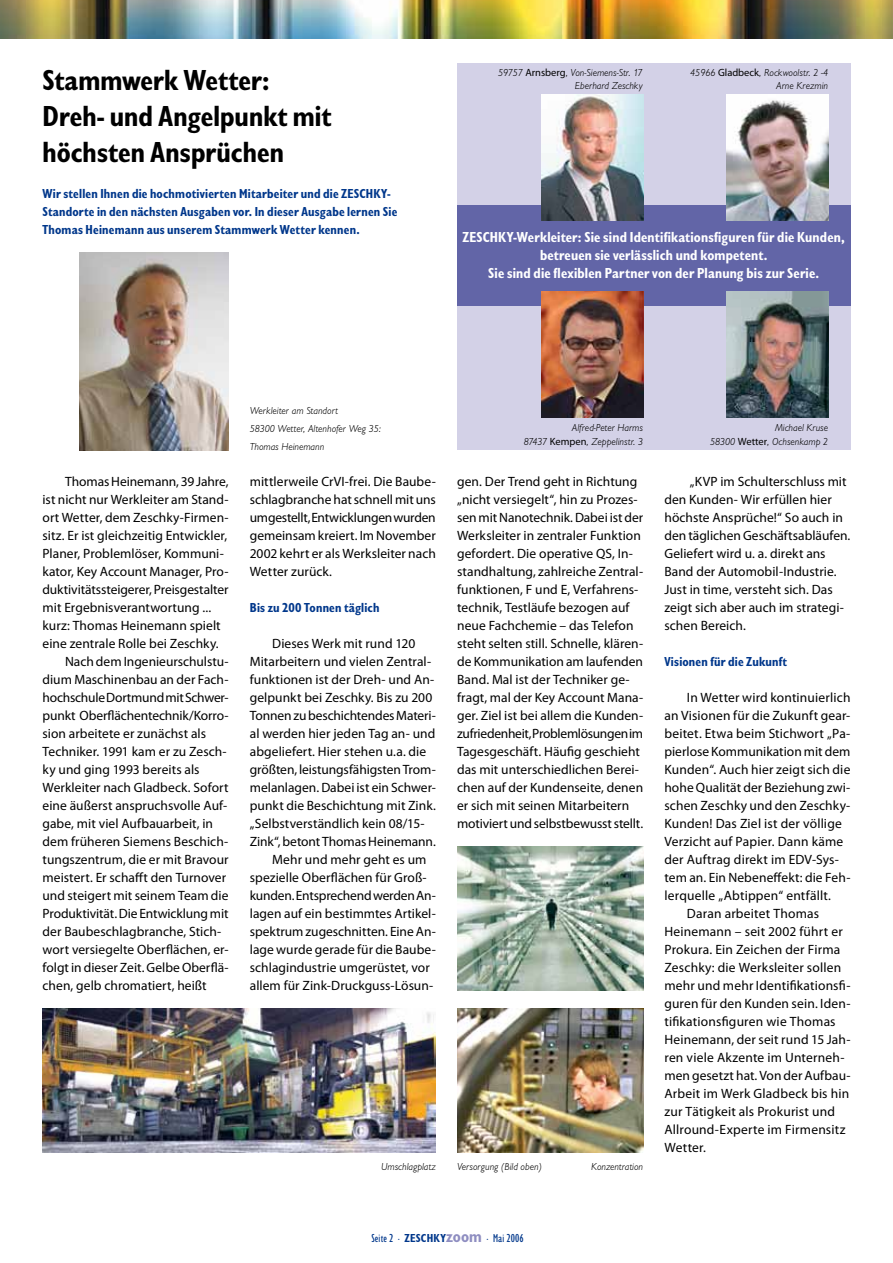
<style>
.page{position:relative;width:893px;height:1263px;background:#fff}
.page>*{position:absolute;margin:0;border:0;box-sizing:border-box;transform-origin:0 0}
.t1{font:700 condensed 30px/36px "Chantilly";letter-spacing:.005em;color:#000}
.t2{font:700 condensed 15px/18px "Chantilly";letter-spacing:.015em;color:#fff;text-align:center}
.t3{font:13.5px/18px "Myriad Pro";letter-spacing:.005em;color:#000}
.t4{font:700 condensed 13.5px/18px "Chantilly";letter-spacing:.015em;color:#00378b}
.t5{font:13.5px "Myriad Pro";letter-spacing:-.02em;color:#000}
.t6{font:13.5px "Myriad Pro";letter-spacing:-.015em;color:#000}
.t7{font:condensed 12px "Chantilly";letter-spacing:.015em;color:#00378b}
.t8{font:italic 300 10.5px/13.5px "Chantilly";color:#000;text-align:right}
.s1{font-family:"Myriad Pro";font-weight:400;font-style:normal}
.s2{font-weight:700}
.s3{font-weight:700;font-size:17.25px;color:#8f8ec1}
</style>
<div class="page">
<div style="left:457px;top:64px;width:393px;height:386px;background:#d3d1e7"></div>
<div style="left:457px;top:206px;width:393px;height:100px;background:#6265a7"></div>
<img style="left:0;top:0;width:893px;height:39px">
<img style="left:541px;top:94px;width:102px;height:126px">
<img style="left:726px;top:94px;width:102px;height:126px">
<img style="left:541px;top:292px;width:102px;height:126px">
<img style="left:726px;top:292px;width:102px;height:126px">
<img style="left:43px;top:1008px;width:393px;height:144px">
<img style="left:457px;top:846px;width:186px;height:144px">
<img style="left:457px;top:1008px;width:186px;height:144px">
<img style="left:79px;top:252px;width:150px;height:198px">
<h1 class="t1" style="left:43px;top:62px;width:290px">Stammwerk Wetter:<br>Dreh- und Angelpunkt mit höchsten Ansprüchen</h1>
<p class="t4" style="left:43px;top:184px;width:356px">Wir stellen Ihnen die hochmotivierten Mitarbeiter und die ZESCHKY-<br>Standorte in den nächsten Ausgaben vor. In dieser Ausgabe lernen Sie<br>Thomas Heinemann aus unserem Stammwerk Wetter kennen.</p>
<p class="t8" style="left:498px;top:66px;width:146px">59757 <span class="s1">Arnsberg</span>, Von-Siemens-Str. 17<br>Eberhard Zeschky</p>
<p class="t8" style="left:690px;top:66px;width:139px">45966 <span class="s1">Gladbeck</span>, Rockwoolstr. 2 -4<br>Arne Krezmin</p>
<p class="t2" style="left:463px;top:228px;width:384px">ZESCHKY-Werkleiter: Sie sind Identifikationsfiguren für die Kunden, betreuen sie verlässlich und kompetent.<br>Sie sind die flexiblen Partner von der Planung bis zur Serie.</p>
<p class="t3" style="left:65px;top:472px;width:165px">Thomas Heinemann, 39 Jahre,</p>
<p class="t3" style="left:43px;top:490px;width:188px">ist nicht nur Werkleiter am Stand-</p>
<p class="t3" style="left:43px;top:508px;width:188px">ort Wetter, dem Zeschky-Firmen-</p>
<p class="t3" style="left:43px;top:526px;width:186px">sitz. Er ist gleichzeitig Entwickler,</p>
<p class="t3" style="left:43px;top:544px;width:183px">Planer, Problemlöser, Kommuni-</p>
<p class="t3" style="left:43px;top:562px;width:188px">kator, Key Account Manager, Pro-</p>
<p class="t3" style="left:43px;top:580px;width:187px">duktivitätssteigerer, Preisgestalter</p>
<p class="t3" style="left:43px;top:598px;width:170px">mit Ergebnisverantwortung ...</p>
<p class="t3" style="left:43px;top:616px;width:180px">kurz: Thomas Heinemann spielt</p>
<p class="t3" style="left:43px;top:634px;width:178px">eine zentrale Rolle bei Zeschky.</p>
<p class="t3" style="left:65px;top:652px;width:165px">Nach dem Ingenieurschulstu-</p>
<p class="t3" style="left:43px;top:670px;width:188px">dium Maschinenbau an der Fach-</p>
<p class="t5" style="left:43px;top:689px;width:188px">hochschule Dortmund mit Schwer-</p>
<p class="t3" style="left:43px;top:706px;width:188px">punkt Oberflächentechnik/Korro-</p>
<p class="t3" style="left:43px;top:724px;width:165px">sion arbeitete er zunächst als</p>
<p class="t3" style="left:43px;top:742px;width:186px">Techniker. 1991 kam er zu Zesch-</p>
<p class="t3" style="left:43px;top:760px;width:159px">ky und ging 1993 bereits als</p>
<p class="t3" style="left:43px;top:778px;width:187px">Werkleiter nach Gladbeck. Sofort</p>
<p class="t3" style="left:43px;top:796px;width:186px">eine äußerst anspruchsvolle Auf-</p>
<p class="t3" style="left:43px;top:814px;width:172px">gabe, mit viel Aufbauarbeit, in</p>
<p class="t3" style="left:43px;top:832px;width:187px">dem früheren Siemens Beschich-</p>
<p class="t3" style="left:43px;top:850px;width:188px">tungszentrum, die er mit Bravour</p>
<p class="t3" style="left:43px;top:868px;width:185px">meistert. Er schafft den Turnover</p>
<p class="t3" style="left:43px;top:886px;width:187px">und steigert mit seinem Team die</p>
<p class="t3" style="left:43px;top:904px;width:188px">Produktivität. Die Entwicklung mit</p>
<p class="t3" style="left:43px;top:922px;width:180px">der Baubeschlagbranche, Stich-</p>
<p class="t3" style="left:43px;top:940px;width:188px">wort versiegelte Oberflächen, er-</p>
<p class="t3" style="left:43px;top:958px;width:188px">folgt in dieser Zeit. Gelbe Oberflä-</p>
<p class="t3" style="left:43px;top:976px;width:166px">chen, gelb chromatiert, heißt</p>
<p class="t8" style="left:250px;top:402px;width:133px;line-height:18px;text-align:left">Werkleiter am Standort<br>58300 Wetter, Altenhofer Weg 35:<br>Thomas Heinemann</p>
<p class="t3" style="left:250px;top:472px;width:188px;text-align:justify">mittlerweile CrVI-frei. Die Baube&shy;schlagbranche hat schnell mit uns umgestellt, Entwicklungen wurden gemeinsam kreiert. Im November 2002 kehrt er als Werksleiter nach Wetter zurück.</p>
<p class="t4" style="left:250px;top:598px;width:131px">Bis zu 200 Tonnen täglich</p>
<p class="t3" style="left:272px;top:634px;width:144px">Dieses Werk mit rund 120</p>
<p class="t3" style="left:250px;top:652px;width:183px">Mitarbeitern und vielen Zentral-</p>
<p class="t3" style="left:250px;top:670px;width:186px">funktionen ist der Dreh- und An-</p>
<p class="t3" style="left:250px;top:688px;width:184px">gelpunkt bei Zeschky. Bis zu 200</p>
<p class="t3" style="left:250px;top:706px;width:187px">Tonnen zu beschichtendes Materi-</p>
<p class="t3" style="left:250px;top:724px;width:187px">al werden hier jeden Tag an- und</p>
<p class="t3" style="left:250px;top:742px;width:178px">abgeliefert. Hier stehen u.a. die</p>
<p class="t3" style="left:250px;top:760px;width:188px">größten, leistungsfähigsten Trom-</p>
<p class="t3" style="left:250px;top:778px;width:188px">melanlagen. Dabei ist ein Schwer-</p>
<p class="t3" style="left:250px;top:796px;width:187px">punkt die Beschichtung mit Zink.</p>
<p class="t3" style="left:250px;top:814px;width:176px">„Selbstverständlich kein 08/15-</p>
<p class="t3" style="left:250px;top:832px;width:188px">Zink“, betont Thomas Heinemann.</p>
<p class="t3" style="left:272px;top:850px;width:156px">Mehr und mehr geht es um</p>
<p class="t3" style="left:250px;top:868px;width:178px">spezielle Oberflächen für Groß-</p>
<p class="t6" style="left:250px;top:887px;width:188px">kunden. Entsprechend werden An-</p>
<p class="t3" style="left:250px;top:904px;width:188px">lagen auf ein bestimmtes Artikel-</p>
<p class="t3" style="left:250px;top:922px;width:188px">spektrum zugeschnitten. Eine An-</p>
<p class="t3" style="left:250px;top:940px;width:188px">lage wurde gerade für die Baube-</p>
<p class="t3" style="left:250px;top:958px;width:182px">schlagindustrie umgerüstet, vor</p>
<p class="t3" style="left:250px;top:976px;width:185px">allem für Zink-Druckguss-Lösun-</p>
<p class="t8" style="left:381px;top:1160px;width:56px">Umschlagplatz</p>
<p class="t8" style="left:524px;top:422px;width:121px">Alfred-Peter Harms<br>87437 <span class="s1">Kempen</span>, Zeppelinstr. 3</p>
<p class="t8" style="left:710px;top:422px;width:120px">Michael Kruse<br>58300 <span class="s1">Wetter</span>, Ochsenkamp 2</p>
<p class="t3" style="left:457px;top:472px;width:188px">gen. Der Trend geht in Richtung „nicht versiegelt“, hin zu Prozes&shy;sen mit Nanotechnik. Dabei ist der Werksleiter in zentraler Funktion gefordert. Die operative QS, In&shy;standhaltung, zahlreiche Zentral&shy;funktionen, F und E, Verfahrens&shy;technik, Testläufe bezogen auf neue Fachchemie – das Telefon steht selten still. Schnelle, klären&shy;de Kommunikation am laufenden Band. Mal ist der Techniker ge&shy;fragt, mal der Key Account Mana&shy;ger. Ziel ist bei allem die Kunden&shy;zufriedenheit, Problemlösungen im Tagesgeschäft. Häufig geschieht das mit unterschiedlichen Berei&shy;chen auf der Kundenseite, denen er sich mit seinen Mitarbeitern motiviert und selbstbewusst stellt.</p>
<p class="t3" style="left:664px;top:472px;width:188px;text-indent:25px">„KVP im Schulterschluss mit den Kunden- Wir erfüllen hier höchste Ansprüche!“ So auch in den täglichen Geschäftsabläufen.<br>Geliefert wird u. a. direkt ans<br>Band der Automobil-Industrie.<br>Just in time, versteht sich. Das zeigt sich aber auch im strategi&shy;schen Bereich.</p>
<p class="t4" style="left:664px;top:653px;width:124px">Visionen für die Zukunft</p>
<p class="t3" style="left:687px;top:688px;width:165px">In Wetter wird kontinuierlich</p>
<p class="t3" style="left:664px;top:706px;width:188px">an Visionen für die Zukunft gear-</p>
<p class="t3" style="left:664px;top:724px;width:188px">beitet. Etwa beim Stichwort „Pa-</p>
<p class="t3" style="left:664px;top:742px;width:188px">pierlose Kommunikation mit dem</p>
<p class="t3" style="left:664px;top:760px;width:188px">Kunden“. Auch hier zeigt sich die</p>
<p class="t3" style="left:664px;top:778px;width:188px">hohe Qualität der Beziehung zwi-</p>
<p class="t3" style="left:664px;top:796px;width:187px">schen Zeschky und den Zeschky-</p>
<p class="t3" style="left:664px;top:814px;width:179px">Kunden! Das Ziel ist der völlige</p>
<p class="t3" style="left:664px;top:832px;width:180px">Verzicht auf Papier. Dann käme</p>
<p class="t3" style="left:664px;top:850px;width:176px">der Auftrag direkt im EDV-Sys-</p>
<p class="t3" style="left:664px;top:868px;width:188px">tem an. Ein Nebeneffekt: die Feh-</p>
<p class="t3" style="left:664px;top:886px;width:168px">lerquelle „Abtippen“ entfällt.</p>
<p class="t3" style="left:687px;top:904px;width:134px">Daran arbeitet Thomas</p>
<p class="t3" style="left:664px;top:922px;width:180px">Heinemann – seit 2002 führt er</p>
<p class="t3" style="left:664px;top:940px;width:177px">Prokura. Ein Zeichen der Firma</p>
<p class="t3" style="left:664px;top:958px;width:178px">Zeschky: die Werksleiter sollen</p>
<p class="t3" style="left:664px;top:976px;width:188px">mehr und mehr Identifikationsfi-</p>
<p class="t3" style="left:664px;top:994px;width:188px">guren für den Kunden sein. Iden-</p>
<p class="t3" style="left:664px;top:1012px;width:173px">tifikationsfiguren wie Thomas</p>
<p class="t3" style="left:664px;top:1030px;width:188px">Heinemann, der seit rund 15 Jah-</p>
<p class="t3" style="left:664px;top:1048px;width:182px">ren viele Akzente im Unterneh-</p>
<p class="t3" style="left:664px;top:1066px;width:187px">men gesetzt hat. Von der Aufbau-</p>
<p class="t3" style="left:664px;top:1084px;width:186px">Arbeit im Werk Gladbeck bis hin</p>
<p class="t3" style="left:664px;top:1102px;width:172px">zur Tätigkeit als Prokurist und</p>
<p class="t3" style="left:664px;top:1120px;width:183px">Allround-Experte im Firmensitz</p>
<p class="t3" style="left:664px;top:1138px;width:43px">Wetter.</p>
<p class="t8" style="left:457px;top:1160px;width:86px">Versorgung (Bild oben)</p>
<p class="t8" style="left:591px;top:1160px;width:53px">Konzentration</p>
<p class="t7" style="left:371px;top:1232px;width:154px">Seite 2 · <span class="s2">ZESCHKY</span><span class="s3">zoom</span> · Mai 2006</p>
</div>
